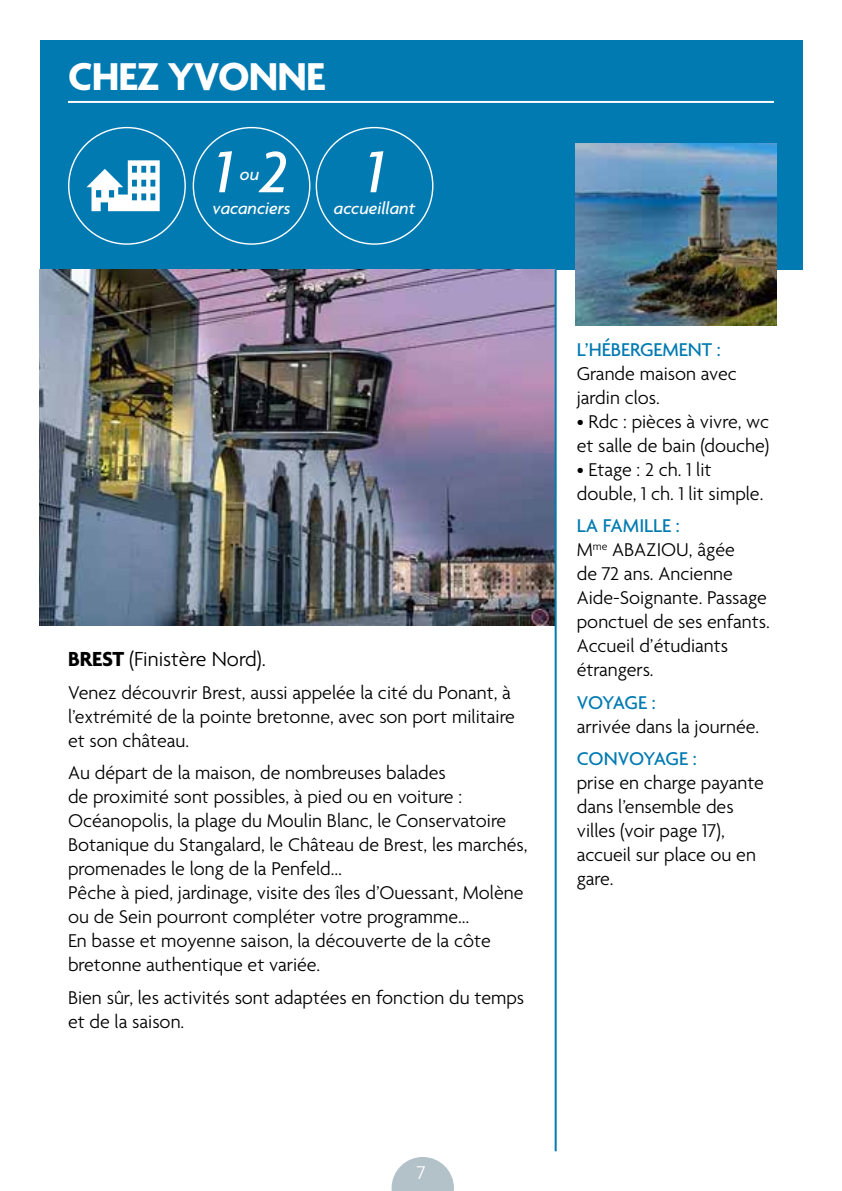
<style>
.page{position:relative;width:842px;height:1191px;background:#fff}
.page>*{position:absolute;margin:0;border:0;box-sizing:border-box;transform-origin:0 0}
.t1{font:italic 500 63.4px "Agenda";color:#fff}
.t2{font:700 42px "Agenda";letter-spacing:-.02em;color:#fff}
.t3{font:300 22px "Agenda";color:#000}
.t4{font:300 20px/24px "Agenda";color:#000}
.t5{font:500 20px "Agenda";color:#007ab1}
.t6{font:300 20px "Agenda";color:#fff}
.t7{font:italic 500 18px "Agenda";color:#fff}
.s1{font-weight:700}
.s2{font-weight:500;color:#007ab1}
</style>
<div class="page">
<div style="left:40px;top:40px;width:762px;height:229px;background:#007ab1"></div>
<hr style="left:68px;top:101px;width:706px;height:2px;background:#fff">
<img style="left:40px;top:269px;width:515px;height:357px">
<hr style="left:555px;top:269px;width:2px;height:882px;background:#007ab1">
<svg style="left:86px;top:160px;width:74px;height:51px"></svg>
<svg style="left:392px;top:1157px;width:62px;height:34px"></svg>
<img style="left:575px;top:144px;width:201px;height:181px">
<h2 class="t2" style="left:68px;top:54px;width:259px">CHEZ YVONNE</h2>
<h1 class="t1" style="left:215px;top:134px;width:75px">1 2</h1>
<p class="t7" style="left:240px;top:164px;width:21px">ou</p>
<p class="t7" style="left:213px;top:198px;width:79px">vacanciers</p>
<h1 class="t1" style="left:366px;top:134px;width:19px">1</h1>
<p class="t7" style="left:334px;top:198px;width:83px">accueillant</p>
<p class="t3" style="left:68px;top:647px;width:199px"><span class="s1">BREST</span> (Finistère Nord).</p>
<p class="t4" style="left:68px;top:681px;width:448px">Venez découvrir Brest, aussi appelée la cité du Ponant, à l’extrémité de la pointe bretonne, avec son port militaire et son château.</p>
<p class="t4" style="left:68px;top:762px;width:461px">Au départ de la maison, de nombreuses balades<br>de proximité sont possibles, à pied ou en voiture :<br>Océanopolis, la plage du Moulin Blanc, le Conservatoire Botanique du Stangalard, le Château de Brest, les marchés, promenades le long de la Penfeld…<br>Pêche à pied, jardinage, visite des îles d’Ouessant, Molène ou de Sein pourront compléter votre programme…<br>En basse et moyenne saison, la découverte de la côte bretonne authentique et variée.</p>
<p class="t4" style="left:68px;top:986px;width:458px">Bien sûr, les activités sont adaptées en fonction du temps et de la saison.</p>
<p class="t5" style="left:577px;top:338px;width:146px">L’HÉBERGEMENT :</p>
<p class="t4" style="left:577px;top:362px;width:162px">Grande maison avec jardin clos.</p>
<p class="t4" style="left:577px;top:410px;width:194px">• Rdc : pièces à vivre, wc et salle de bain (douche)</p>
<p class="t4" style="left:577px;top:458px;width:188px">• Etage : 2 ch. 1 lit double, 1 ch. 1 lit simple.</p>
<p class="t4" style="left:577px;top:515px;width:195px"><span class="s2">LA FAMILLE :<br></span>M<sup>me</sup> ABAZIOU, âgée<br>de 72 ans. Ancienne<br>Aide-Soignante. Passage ponctuel de ses enfants.<br>Accueil d’étudiants étrangers.</p>
<p class="t5" style="left:577px;top:691px;width:80px">VOYAGE :</p>
<p class="t4" style="left:577px;top:715px;width:184px">arrivée dans la journée.</p>
<p class="t5" style="left:577px;top:748px;width:121px">CONVOYAGE :</p>
<p class="t4" style="left:577px;top:772px;width:189px">prise en charge payante dans l’ensemble des villes (voir page 17), accueil sur place ou en gare.</p>
<p class="t6" style="left:417px;top:1161px;width:10px">7</p>
</div>
